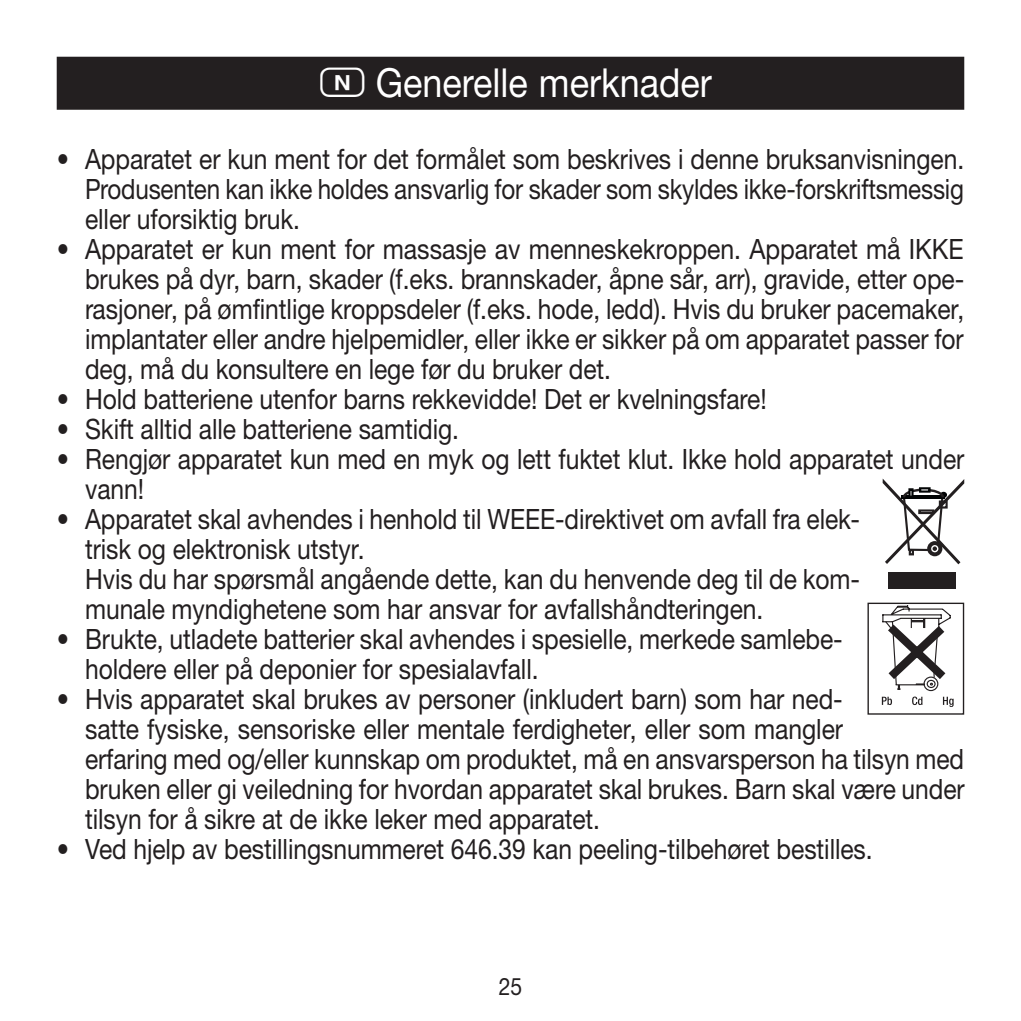
<style>
.page{position:relative;width:1021px;height:1021px;background:#fff}
.page>*{position:absolute;margin:0;border:0;box-sizing:border-box;transform-origin:0 0}
.t1{font:40px "Helvetica Neue LTW1 G";color:#fff;scale:.9 1}
.t2{font:28px/30px "Helvetica Neue LTW1 G";letter-spacing:-.005em;color:#231f20;scale:.88 1}
.t3{font:28px/30px "Helvetica Neue LTW1 G";letter-spacing:-.005em;color:#231f20;text-align:justify;scale:.89 1}
.t4{font:24px "Helvetica Neue LTW1 G";color:#231f20;scale:.88 1}
.s1{font-family:"Laend Beurer 2012";font-weight:700;font-size:44px}
</style>
<div class="page">
<div style="left:57px;top:57px;width:907px;height:53px;background:#231f20"></div>
<div style="left:867px;top:602px;width:97px;height:112px;border:1px solid #231f20"></div>
<svg style="left:881px;top:605px;width:73px;height:102px"></svg>
<div style="left:888px;top:572px;width:68px;height:17px;background:#231f20"></div>
<svg style="left:882px;top:478px;width:82px;height:86px"></svg>
<h1 class="t1" style="left:320px;top:58px;width:436px"><span class="s1">N</span> Generelle merknader</h1>
<p class="t2" style="left:85px;top:143px;width:1000px;text-align:justify;text-indent:-28px">• Apparatet er kun ment for det formålet som beskrives i denne bruksanvisningen.<br>Produsenten kan ikke holdes ansvarlig for skader som skyldes ikke-forskriftsmessig eller uforsiktig bruk.</p>
<p class="t3" style="left:85px;top:233px;width:989px;text-indent:-28px">• Apparatet er kun ment for massasje av menneskekroppen. Apparatet må IKKE brukes på dyr, barn, skader (f.eks. brannskader, åpne sår, arr), gravide, etter ope&shy;rasjoner, på ømfintlige kroppsdeler (f.eks. hode, ledd). Hvis du bruker pacemaker, implantater eller andre hjelpemidler, eller ikke er sikker på om apparatet passer for deg, må du konsultere en lege før du bruker det.</p>
<p class="t2" style="left:57px;top:383px;width:808px">• Hold batteriene utenfor barns rekkevidde! Det er kvelningsfare!</p>
<p class="t2" style="left:57px;top:413px;width:458px">• Skift alltid alle batteriene samtidig.</p>
<p class="t2" style="left:85px;top:443px;width:1000px;text-indent:-28px">• Rengjør apparatet kun med en myk og lett fuktet klut. Ikke hold apparatet under vann!</p>
<p class="t2" style="left:85px;top:503px;width:882px;text-indent:-28px">• Apparatet skal avhendes i henhold til WEEE-direktivet om avfall fra elek&shy;trisk og elektronisk utstyr.<br>Hvis du har spørsmål angående dette, kan du henvende deg til de kom&shy;munale myndighetene som har ansvar for avfallshåndteringen.</p>
<p class="t2" style="left:85px;top:623px;width:862px;text-indent:-28px">• Brukte, utladete batterier skal avhendes i spesielle, merkede samlebe&shy;holdere eller på deponier for spesialavfall.</p>
<p class="t2" style="left:85px;top:683px;width:1001px;text-indent:-28px">• Hvis apparatet skal brukes av personer (inkludert barn) som har ned-<br>satte fysiske, sensoriske eller mentale ferdigheter, eller som mangler<br>erfaring med og/eller kunnskap om produktet, må en ansvarsperson ha tilsyn med bruken eller gi veiledning for hvordan apparatet skal brukes. Barn skal være under tilsyn for å sikre at de ikke leker med apparatet.</p>
<p class="t2" style="left:57px;top:833px;width:928px">• Ved hjelp av bestillingsnummeret 646.39 kan peeling-tilbehøret bestilles.</p>
<p class="t4" style="left:499px;top:971px;width:28px">25</p>
</div>
